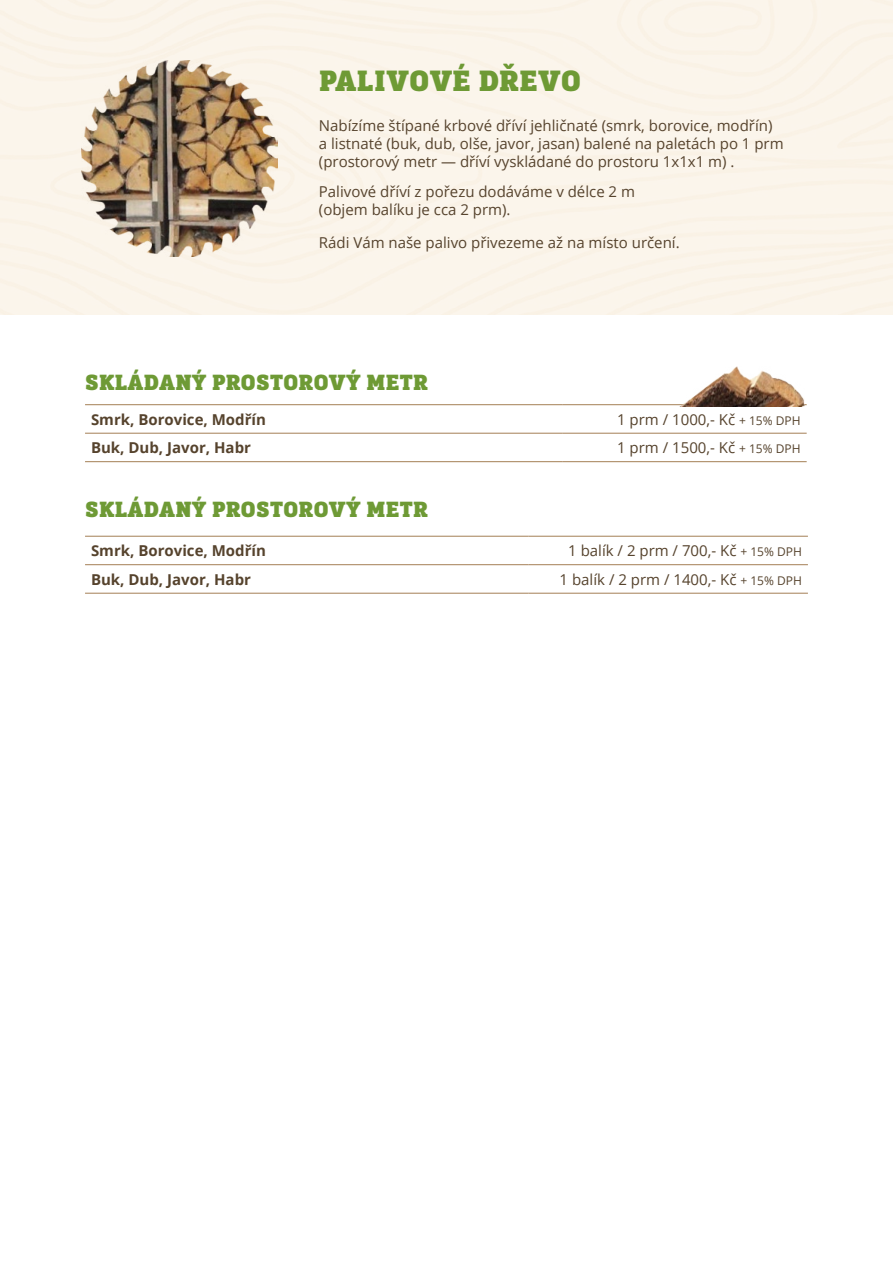
<style>
.page{position:relative;width:893px;height:1263px;background:#fff}
.page>*{position:absolute;margin:0;border:0;box-sizing:border-box;transform-origin:0 0}
.t1{font:900 30px "Kondolar";letter-spacing:.015em;color:#6e9a35}
.t2{font:900 22.5px "Kondolar";letter-spacing:.015em;color:#6e9a35}
.t3{font:15px/18px "Open Sans";color:#56432d}
.t4{font:700 15px "Open Sans";color:#56432d}
.s1{font-size:12px}
</style>
<div class="page">
<svg style="left:85px;top:405px;width:722px;height:28px"></svg>
<hr style="left:85px;top:404px;width:477px;height:1px;background:#a47f55">
<hr style="left:562px;top:404px;width:245px;height:1px;background:#a47f55">
<hr style="left:85px;top:433px;width:477px;height:1px;background:#a47f55">
<hr style="left:562px;top:433px;width:245px;height:1px;background:#a47f55">
<hr style="left:85px;top:461px;width:477px;height:1px;background:#a47f55">
<hr style="left:562px;top:461px;width:245px;height:1px;background:#a47f55">
<svg style="left:85px;top:565px;width:723px;height:28px"></svg>
<hr style="left:85px;top:536px;width:444px;height:1px;background:#a47f55">
<hr style="left:529px;top:536px;width:279px;height:1px;background:#a47f55">
<hr style="left:85px;top:564px;width:444px;height:1px;background:#a47f55">
<hr style="left:529px;top:564px;width:279px;height:1px;background:#a47f55">
<hr style="left:85px;top:593px;width:444px;height:1px;background:#a47f55">
<hr style="left:529px;top:593px;width:279px;height:1px;background:#a47f55">
<img style="left:82px;top:61px;width:196px;height:196px">
<img style="left:680px;top:367px;width:125px;height:39px">
<h1 class="t1" style="left:319px;top:62px;width:263px">PALIVOVÉ DŘEVO</h1>
<p class="t3" style="left:319px;top:116px;width:466px">Nabízíme štípané krbové dříví jehličnaté (smrk, borovice, modřín) a listnaté (buk, dub, olše, javor, jasan) balené na paletách po 1 prm (prostorový metr — dříví vyskládané do prostoru 1x1x1 m) .</p>
<p class="t3" style="left:319px;top:183px;width:318px">Palivové dříví z pořezu dodáváme v délce 2 m (objem balíku je cca 2 prm).</p>
<p class="t3" style="left:319px;top:233px;width:362px">Rádi Vám naše palivo přivezeme až na místo určení.</p>
<h2 class="t2" style="left:85px;top:368px;width:344px">SKLÁDANÝ PROSTOROVÝ METR</h2>
<p class="t4" style="left:91px;top:409px;width:176px">Smrk, Borovice, Modřín</p>
<p class="t3" style="left:617px;top:410px;width:185px">1 prm / 1000,- Kč <span class="s1">+ 15% DPH</span></p>
<p class="t4" style="left:91px;top:437px;width:161px">Buk, Dub, Javor, Habr</p>
<p class="t3" style="left:617px;top:438px;width:185px">1 prm / 1500,- Kč <span class="s1">+ 15% DPH</span></p>
<h2 class="t2" style="left:85px;top:495px;width:344px">SKLÁDANÝ PROSTOROVÝ METR</h2>
<p class="t4" style="left:91px;top:540px;width:176px">Smrk, Borovice, Modřín</p>
<p class="t3" style="left:568px;top:541px;width:235px">1 balík / 2 prm / 700,- Kč <span class="s1">+ 15% DPH</span></p>
<p class="t4" style="left:91px;top:569px;width:161px">Buk, Dub, Javor, Habr</p>
<p class="t3" style="left:560px;top:570px;width:244px">1 balík / 2 prm / 1400,- Kč <span class="s1">+ 15% DPH</span></p>
</div>
